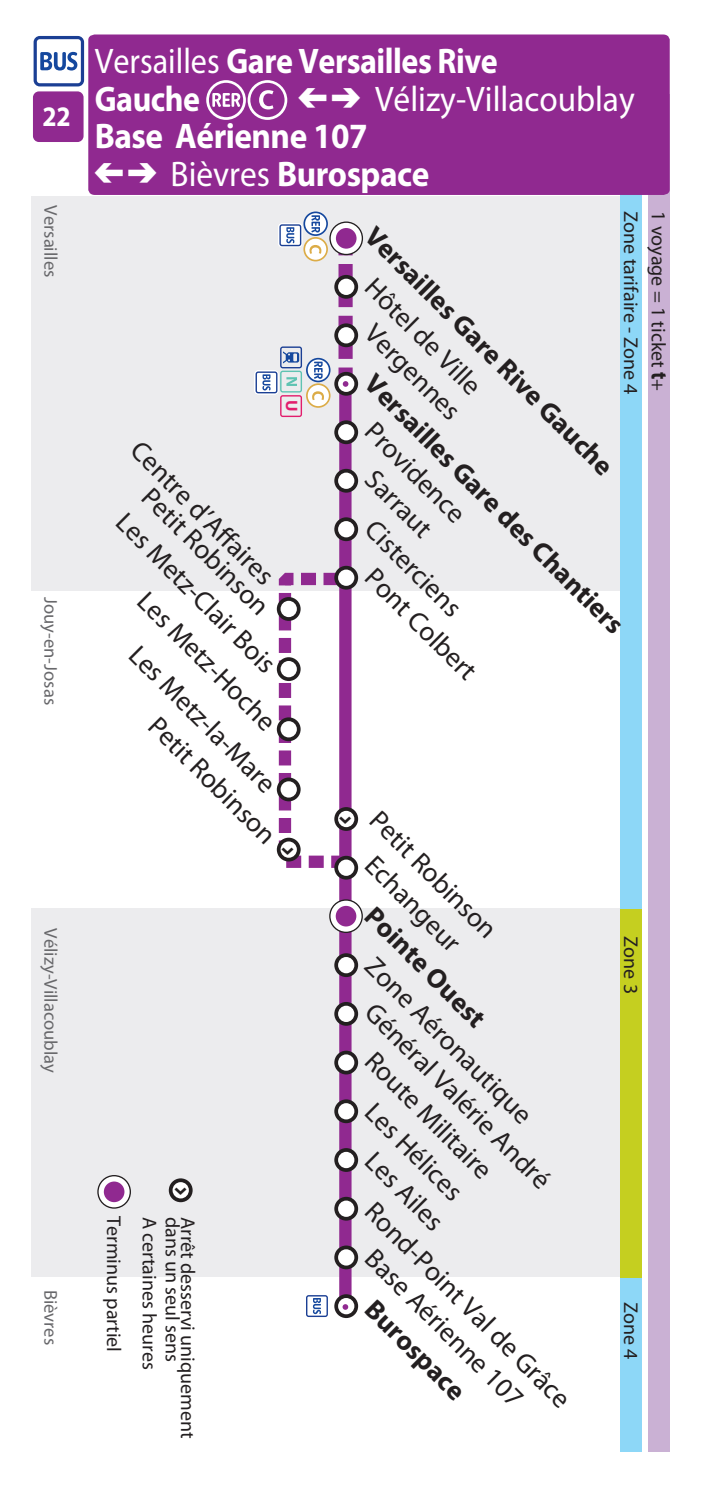
<style>
.page{position:relative;width:709px;height:1489px;background:#fff}
.page>*{position:absolute;margin:0;border:0;box-sizing:border-box;transform-origin:0 0}
.t1{font:35.75px/37.5px "Myriad Pro";color:#fff;scale:.94 1}
.t2{font:700 35.75px/37.5px "Myriad Pro";letter-spacing:-.015em;color:#fff;scale:.9 1}
.t3{font:700 28.25px "Myriad Pro";color:#fff;scale:.9 1}
.t4{font:27.5px/25px "Myriad Pro";color:#231f20}
.t5{font:700 27.5px "Myriad Pro";color:#231f20}
.t6{font:20px "Myriad Pro";color:#231f20}
.t7{font:18.5px "Myriad Pro";color:#68686b}
.t8{font:700 16.25px "Ubuntu";color:#e21d6d}
.t9{font:12.5px "phebus";color:#231f20}
.s1{font-weight:400}
.s2{font-family:"phebus";font-size:30px}
.s3{font-weight:700}
.s4{font-weight:700;font-size:23px}
</style>
<div class="page">
<div style="left:31px;top:196px;width:601px;height:394px;background:#ececee"></div>
<div style="left:31px;top:907px;width:601px;height:369px;background:#ececee"></div>
<div style="left:339px;top:385px;width:12px;height:921px;background:#902990"></div>
<div style="left:279px;top:573px;width:73px;height:294px;border:12px dashed #902990"></div>
<svg style="left:334px;top:565px;width:24px;height:24px"></svg>
<svg style="left:334px;top:517px;width:24px;height:24px"></svg>
<svg style="left:334px;top:468px;width:24px;height:25px"></svg>
<svg style="left:334px;top:1245px;width:24px;height:24px"></svg>
<svg style="left:334px;top:1196px;width:24px;height:24px"></svg>
<svg style="left:334px;top:1147px;width:24px;height:24px"></svg>
<svg style="left:334px;top:1099px;width:24px;height:24px"></svg>
<svg style="left:334px;top:1050px;width:24px;height:24px"></svg>
<svg style="left:334px;top:1001px;width:24px;height:24px"></svg>
<svg style="left:334px;top:953px;width:24px;height:24px"></svg>
<svg style="left:334px;top:855px;width:24px;height:24px"></svg>
<svg style="left:334px;top:807px;width:24px;height:23px"></svg>
<svg style="left:277px;top:837px;width:24px;height:24px"></svg>
<svg style="left:277px;top:777px;width:24px;height:24px"></svg>
<svg style="left:277px;top:717px;width:24px;height:24px"></svg>
<svg style="left:277px;top:657px;width:24px;height:24px"></svg>
<svg style="left:277px;top:597px;width:23px;height:24px"></svg>
<svg style="left:33px;top:36px;width:52px;height:51px"></svg>
<svg style="left:306px;top:1292px;width:52px;height:26px"></svg>
<svg style="left:169px;top:1178px;width:24px;height:24px"></svg>
<div style="left:621px;top:86px;width:21px;height:1365px;background:#8dd7f7"></div>
<div style="left:648px;top:94px;width:21px;height:1357px;background:#cab1d4"></div>
<div style="left:621px;top:909px;width:21px;height:368px;background:#c5cf20"></div>
<div style="left:33px;top:91px;width:51px;height:51px;background:#902990;border-radius:6px"></div>
<svg style="left:330px;top:900px;width:32px;height:32px"></svg>
<div style="left:329px;top:899px;width:34px;height:34px;border:1px solid #231f20;border-radius:50%"></div>
<div style="left:336px;top:905px;width:20px;height:21px;background:#902990;border-radius:50%"></div>
<svg style="left:98px;top:1175px;width:32px;height:32px"></svg>
<div style="left:97px;top:1174px;width:34px;height:34px;border:1px solid #231f20;border-radius:50%"></div>
<div style="left:104px;top:1181px;width:20px;height:21px;background:#902990;border-radius:50%"></div>
<svg style="left:330px;top:222px;width:32px;height:32px"></svg>
<div style="left:329px;top:221px;width:34px;height:34px;border:1px solid #231f20;border-radius:50%"></div>
<div style="left:88px;top:34px;width:581px;height:161px;background:#902990"></div>
<svg style="left:206px;top:80px;width:81px;height:40px"></svg>
<svg style="left:254px;top:211px;width:104px;height:233px"></svg>
<p class="t3" style="left:42px;top:100px;width:33px">22</p>
<p class="t7" style="left:61px;top:205px;width:73px;rotate:90deg">Versailles</p>
<p class="t7" style="left:61px;top:597px;width:109px;rotate:90deg">Jouy-en-Josas</p>
<p class="t7" style="left:61px;top:928px;width:146px;rotate:90deg">Vélizy-Villacoublay</p>
<p class="t7" style="left:61px;top:1289px;width:57px;rotate:90deg">Bièvres</p>
<h1 class="t2" style="left:95px;top:43px;width:449px"><span class="s1">Versailles</span> Gare Versailles Rive<br>Gauche</h1>
<h1 class="t1" style="left:95px;top:81px;width:576px;text-indent:204px"><span class="s2">&amp; é</span> Vélizy-Villacoublay<br><span class="s3">Base Aérienne 107<br></span><span class="s2">&amp; é</span> Bièvres <span class="s3">Burospace</span></h1>
<p class="t8" style="left:302px;top:400px;width:13px;rotate:90deg">U</p>
<p class="t4" style="left:172px;top:466px;width:169px;text-indent:-41px;rotate:45deg">Centre d’Aff aires<br>Petit Robinson</p>
<p class="t4" style="left:142px;top:641px;width:196px;rotate:45deg">Les Metz-la-Mare</p>
<p class="t4" style="left:129px;top:509px;width:214px;rotate:45deg">Les Metz-Clair Bois</p>
<p class="t4" style="left:150px;top:588px;width:184px;rotate:45deg">Les Metz-Hoche</p>
<p class="t4" style="left:161px;top:712px;width:169px;rotate:45deg">Petit Robinson</p>
<p class="t9" style="left:294px;top:845px;width:14px;rotate:90deg">&gt;</p>
<p class="t9" style="left:187px;top:1184px;width:14px;rotate:90deg">&gt;</p>
<p class="t6" style="left:125px;top:1216px;width:137px;rotate:90deg">Terminus partiel</p>
<p class="t6" style="left:160px;top:1216px;width:154px;rotate:90deg">A certaines heures</p>
<p class="t6" style="left:183px;top:1216px;width:147px;rotate:90deg">dans un seul sens</p>
<p class="t6" style="left:199px;top:1216px;width:223px;rotate:90deg">Arrêt desservi uniquement</p>
<p class="t6" style="left:642px;top:211px;width:185px;rotate:90deg">Zone tarifaire - Zone 4</p>
<p class="t5" style="left:380px;top:220px;width:340px;rotate:45deg">Versailles Gare Rive Gauche</p>
<p class="t4" style="left:378px;top:274px;width:153px;rotate:45deg">Hôtel de Ville</p>
<p class="t4" style="left:378px;top:320px;width:124px;rotate:45deg">Vergennes</p>
<p class="t5" style="left:380px;top:368px;width:355px;rotate:45deg">Versailles Gare des Chantiers</p>
<p class="t4" style="left:378px;top:418px;width:130px;rotate:45deg">Providence</p>
<p class="t4" style="left:378px;top:466px;width:84px;rotate:45deg">Sarraut</p>
<p class="t4" style="left:378px;top:516px;width:125px;rotate:45deg">Cisterciens</p>
<p class="t4" style="left:378px;top:564px;width:146px;rotate:45deg">Pont Colbert</p>
<p class="t9" style="left:351px;top:814px;width:14px;rotate:90deg">&gt;</p>
<p class="t4" style="left:383px;top:806px;width:169px;rotate:45deg">Petit Robinson</p>
<p class="t4" style="left:378px;top:851px;width:124px;rotate:45deg">Echangeur</p>
<p class="t5" style="left:380px;top:900px;width:159px;rotate:45deg">Pointe Ouest</p>
<p class="t4" style="left:378px;top:952px;width:225px;rotate:45deg">Zone Aéronautique</p>
<p class="t4" style="left:378px;top:999px;width:251px;rotate:45deg">Général Valérie André</p>
<p class="t4" style="left:378px;top:1047px;width:168px;rotate:45deg">Route Militaire</p>
<p class="t4" style="left:378px;top:1098px;width:127px;rotate:45deg">Les Hélices</p>
<p class="t4" style="left:378px;top:1148px;width:99px;rotate:45deg">Les Ailes</p>
<p class="t4" style="left:378px;top:1198px;width:279px;rotate:45deg">Rond-Point Val de Grâce</p>
<p class="t4" style="left:378px;top:1244px;width:212px;rotate:45deg">Base Aérienne 107</p>
<p class="t5" style="left:380px;top:1293px;width:130px;rotate:45deg">Burospace</p>
<p class="t6" style="left:642px;top:936px;width:59px;rotate:90deg">Zone 3</p>
<p class="t6" style="left:642px;top:1301px;width:59px;rotate:90deg">Zone 4</p>
<p class="t6" style="left:669px;top:211px;width:181px;rotate:90deg">1 voyage = 1 ticket <span class="s4">t</span>+</p>
</div>
